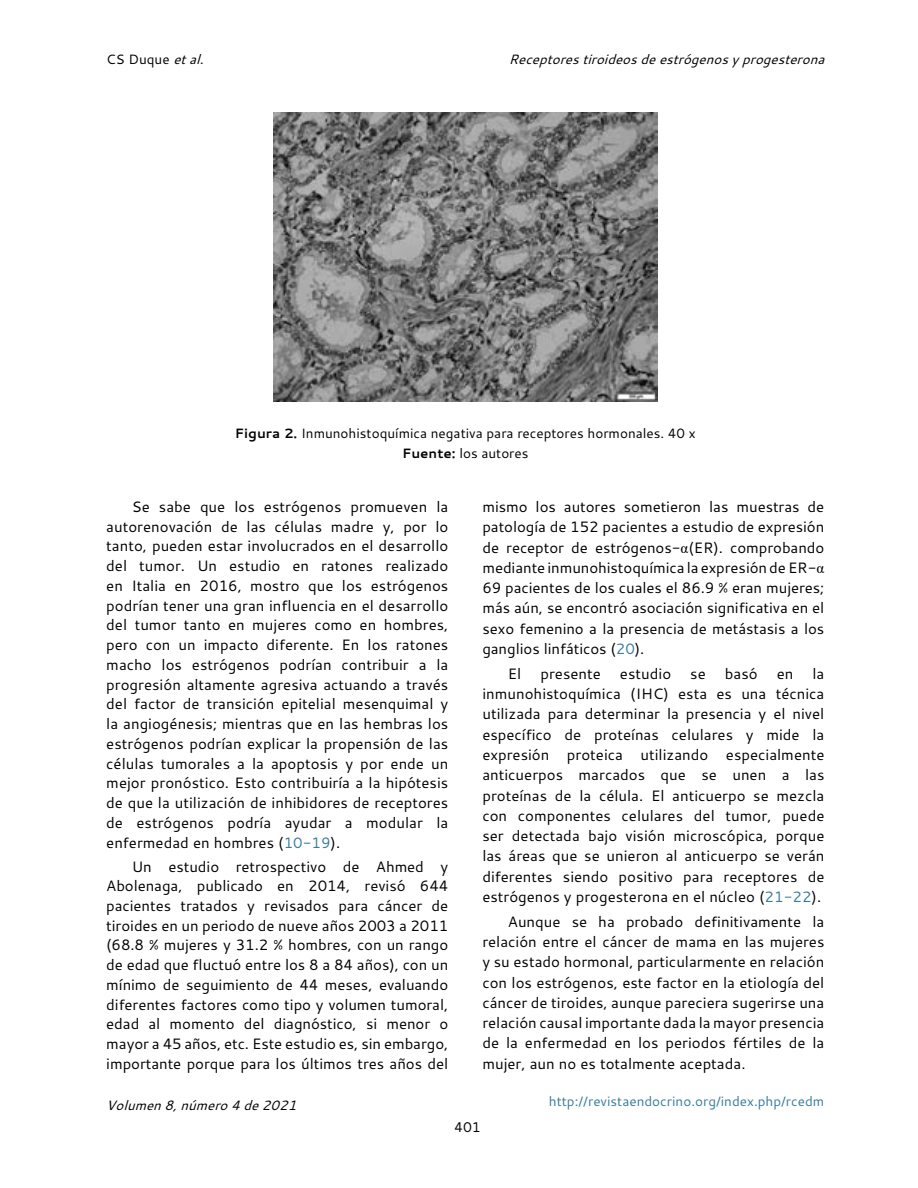
<style>
.page{position:relative;width:918px;height:1188px;background:#fff}
.page>*{position:absolute;margin:0;border:0;box-sizing:border-box;transform-origin:0 0}
.t1{font:15px/19.8px "Cantarell";color:#000;text-align:justify}
.t2{font:14.1px "Cantarell";color:#000}
.t3{font:13.5px/20.4px "Cantarell";color:#000;text-align:center}
.t4{font:italic 13.5px "Cantarell";color:#000}
.t5{font:13.5px "Cantarell";color:#367c9b}
.s1{font-style:italic}
.s2{font-weight:700}
.s3{color:#367c9b}
.s4{font-family:"Times New Roman"}
</style>
<div class="page">
<img style="left:274px;top:113px;width:383px;height:288px">
<p class="t3" style="left:106px;top:49px;width:99px">CS Duque <span class="s1">et al.</span></p>
<p class="t4" style="left:509px;top:50px;width:317px">Receptores tiroideos de estrógenos y progesterona</p>
<p class="t3" style="left:235px;top:422px;width:462px"><span class="s2">Figura 2.</span> Inmunohistoquímica negativa para receptores hormonales. 40 x<br><span class="s2">Fuente:</span> los autores</p>
<p class="t1" style="left:106px;top:496px;width:344px;text-indent:26px">Se sabe que los estrógenos promueven la autorenovación de las células madre y, por lo tanto, pueden estar involucrados en el desarrollo del tumor. Un estudio en ratones realizado en Italia en 2016, mostro que los estrógenos podrían tener una gran influencia en el desarrollo del tumor tanto en mujeres como en hombres, pero con un impacto diferente. En los ratones macho los estrógenos podrían contribuir a la progresión altamente agresiva actuando a través del factor de transición epitelial mesenquimal y la angiogénesis; mientras que en las hembras los estrógenos podrían explicar la propensión de las células tumorales a la apoptosis y por ende un mejor pronóstico. Esto contribuiría a la hipótesis de que la utilización de inhibidores de receptores de estrógenos podría ayudar a modular la enfermedad en hombres (<span class="s3">10-19</span>).</p>
<p class="t1" style="left:106px;top:856px;width:344px;text-indent:26px">Un estudio retrospectivo de Ahmed y Abolenaga, publicado en 2014, revisó 644 pacientes tratados y revisados para cáncer de tiroides en un periodo de nueve años 2003 a 2011 (68.8 % mujeres y 31.2 % hombres, con un rango de edad que fluctuó entre los 8 a 84 años), con un mínimo de seguimiento de 44 meses, evaluando diferentes factores como tipo y volumen tumoral, edad al momento del diagnóstico, si menor o mayor a 45 años, etc. Este estudio es, sin embargo, importante porque para los últimos tres años del</p>
<p class="t1" style="left:482px;top:496px;width:344px;line-height:20.2px">mismo los autores sometieron las muestras de patología de 152 pacientes a estudio de expresión de receptor de estrógenos-<span class="s4">α</span>(ER). comprobando mediante inmunohistoquímica la expresión de ER-<span class="s4">α </span>69 pacientes de los cuales el 86.9 % eran mujeres; más aún, se encontró asociación significativa en el sexo femenino a la presencia de metástasis a los ganglios linfáticos (<span class="s3">20</span>).</p>
<p class="t1" style="left:508px;top:663px;width:15px">El</p>
<p class="t1" style="left:540px;top:663px;width:62px">presente</p>
<p class="t1" style="left:620px;top:663px;width:53px">estudio</p>
<p class="t1" style="left:690px;top:663px;width:17px">se</p>
<p class="t1" style="left:725px;top:663px;width:34px">basó</p>
<p class="t1" style="left:777px;top:663px;width:18px">en</p>
<p class="t1" style="left:482px;top:663px;width:344px;line-height:20.2px;text-indent:330px">la inmunohistoquímica (IHC) esta es una técnica utilizada para determinar la presencia y el nivel específico de proteínas celulares y mide la expresión proteica utilizando especialmente anticuerpos marcados que se unen a las proteínas de la célula. El anticuerpo se mezcla con componentes celulares del tumor, puede ser detectada bajo visión microscópica, porque las áreas que se unieron al anticuerpo se verán diferentes siendo positivo para receptores de estrógenos y progesterona en el núcleo (<span class="s3">21-22</span>).</p>
<p class="t1" style="left:482px;top:911px;width:344px;line-height:20.2px;text-indent:26px">Aunque se ha probado definitivamente la relación entre el cáncer de mama en las mujeres y su estado hormonal, particularmente en relación con los estrógenos, este factor en la etiología del cáncer de tiroides, aunque pareciera sugerirse una relación causal importante dada la mayor presencia de la enfermedad en los periodos fértiles de la mujer, aun no es totalmente aceptada.</p>
<p class="t4" style="left:106px;top:1096px;width:191px">Volumen 8, número 4 de 2021</p>
<p class="t5" style="left:549px;top:1092px;width:277px">http://revistaendocrino.org/index.php/rcedm</p>
<p class="t2" style="left:454px;top:1117px;width:28px">401</p>
</div>
